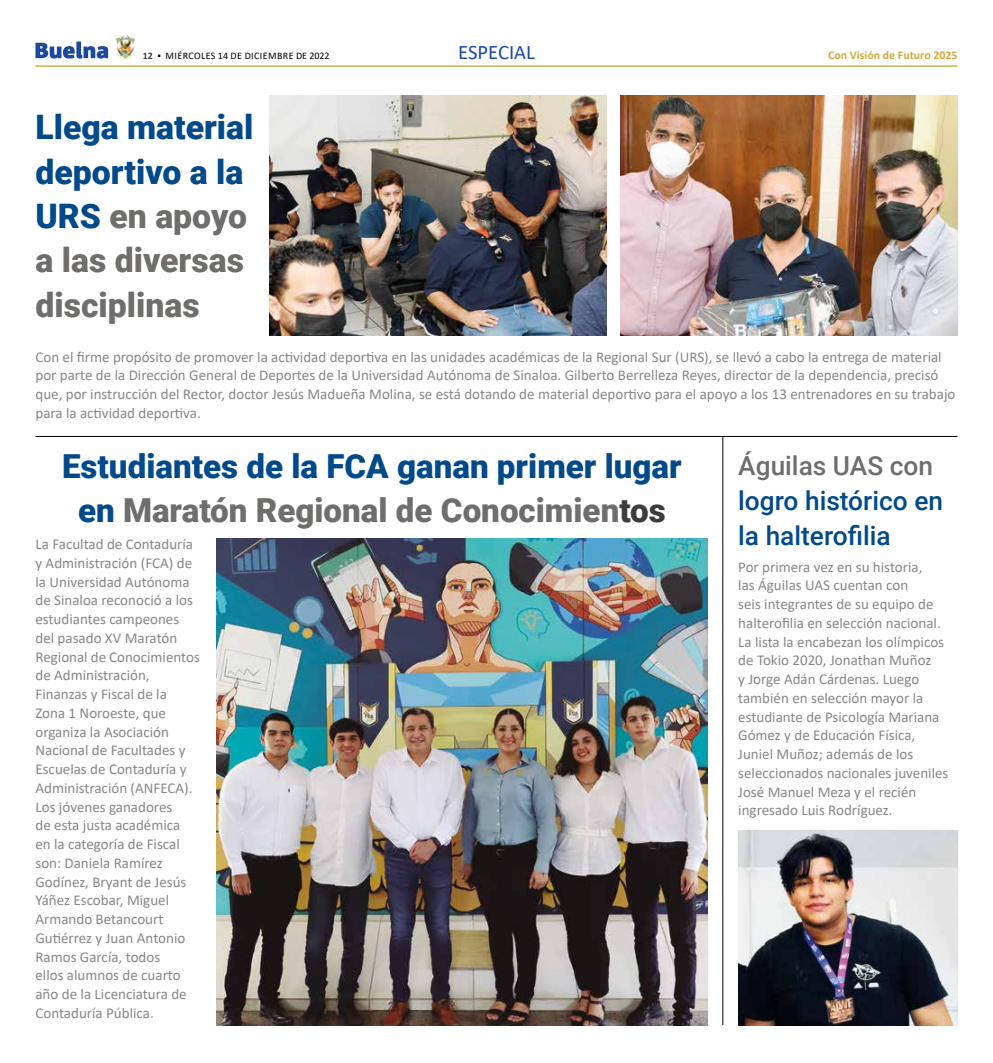
<style>
.page{position:relative;width:993px;height:1063px;background:#fff}
.page>*{position:absolute;margin:0;border:0;box-sizing:border-box;transform-origin:0 0}
.t1{font:900 33.75px/44.4px "Roboto";color:#6f6e6d}
.t2{font:900 33.12px/43.8px "Roboto";color:#00498b;text-align:center}
.t3{font:500 26.25px/35px "Roboto";color:#00498b}
.t4{font:500 26.25px "Roboto";color:#6f6e6d}
.t5{font:20.62px "Calibri";color:#1a499f}
.t6{font:15px/18.8px "Calibri";color:#878787}
.t7{font:700 11.88px "Calibri";color:#ceab3b}
.t8{font:10px "Calibri";letter-spacing:.04em;color:#000}
.s1{font-weight:700;color:#3c3c3b}
.s2{color:#00498b}
.s3{color:#6f6e6d}
.s4{color:#3c3c3b}
</style>
<div class="page">
<hr style="left:35px;top:65px;width:922px;height:2px;background:#c7a11d">
<svg style="left:35px;top:42px;width:73px;height:17px"></svg>
<img style="left:117px;top:35px;width:18px;height:24px">
<img style="left:620px;top:95px;width:337px;height:240px">
<img style="left:269px;top:95px;width:337px;height:240px">
<img style="left:738px;top:830px;width:219px;height:195px">
<hr style="left:35px;top:436px;width:922px;height:1px;background:#000">
<hr style="left:722px;top:436px;width:1px;height:589px;background:#000">
<img style="left:216px;top:538px;width:491px;height:487px">
<p class="t8" style="left:143px;top:48px;width:188px"><span class="s1">12</span> ▪ MIÉRCOLES 14 DE DICIEMBRE DE 2022</p>
<h3 class="t5" style="left:458px;top:37px;width:78px">ESPECIAL</h3>
<p class="t7" style="left:827px;top:46px;width:131px">Con Visión de Futuro 2025</p>
<h1 class="t1" style="left:35px;top:104px;width:219px"><span class="s2">Llega material deportivo a la<br>URS</span> en apoyo a las diversas disciplinas</h1>
<p class="t6" style="left:35px;top:347px;width:921px">Con el firme propósito de promover la actividad deportiva en las unidades académicas de la Regional Sur (URS), se llevó a cabo la entrega de material por parte de la Dirección General de Deportes de la Universidad Autónoma de Sinaloa. Gilberto Berrelleza Reyes, director de la dependencia, precisó que, por instrucción del Rector, doctor Jesús Madueña Molina, se está dotando de material deportivo para el apoyo a los 13 entrenadores en su trabajo para la actividad deportiva.</p>
<h2 class="t2" style="left:62px;top:443px;width:621px">Estudiantes de la FCA ganan primer lugar en <span class="s3">Maratón Regional de Conocimien</span><span class="s4">tos</span></h2>
<p class="t6" style="left:35px;top:534px;width:166px">La Facultad de Contaduría y Administración (FCA) de la Universidad Autónoma de Sinaloa reconoció a los estudiantes campeones del pasado XV Maratón<br>Regional de Conocimientos de Administración,<br>Finanzas y Fiscal de la<br>Zona 1 Noroeste, que organiza la Asociación<br>Nacional de Facultades y<br>Escuelas de Contaduría y<br>Administración (ANFECA).<br>Los jóvenes ganadores<br>de esta justa académica<br>en la categoría de Fiscal son: Daniela Ramírez<br>Godínez, Bryant de Jesús<br>Yáñez Escobar, Miguel<br>Armando Betancourt<br>Gutiérrez y Juan Antonio<br>Ramos García, todos<br>ellos alumnos de cuarto año de la Licenciatura de<br>Contaduría Pública.</p>
<h3 class="t4" style="left:738px;top:447px;width:196px">Águilas UAS con</h3>
<h3 class="t3" style="left:738px;top:482px;width:206px">logro histórico en la halterofilia</h3>
<p class="t6" style="left:738px;top:557px;width:212px">Por primera vez en su historia,<br>las Águilas UAS cuentan con<br>seis integrantes de su equipo de halterofilia en selección nacional.<br>La lista la encabezan los olímpicos de Tokio 2020, Jonathan Muñoz<br>y Jorge Adán Cárdenas. Luego también en selección mayor la estudiante de Psicología Mariana<br>Gómez y de Educación Física,<br>Juniel Muñoz; además de los seleccionados nacionales juveniles<br>José Manuel Meza y el recién ingresado Luis Rodríguez.</p>
</div>
